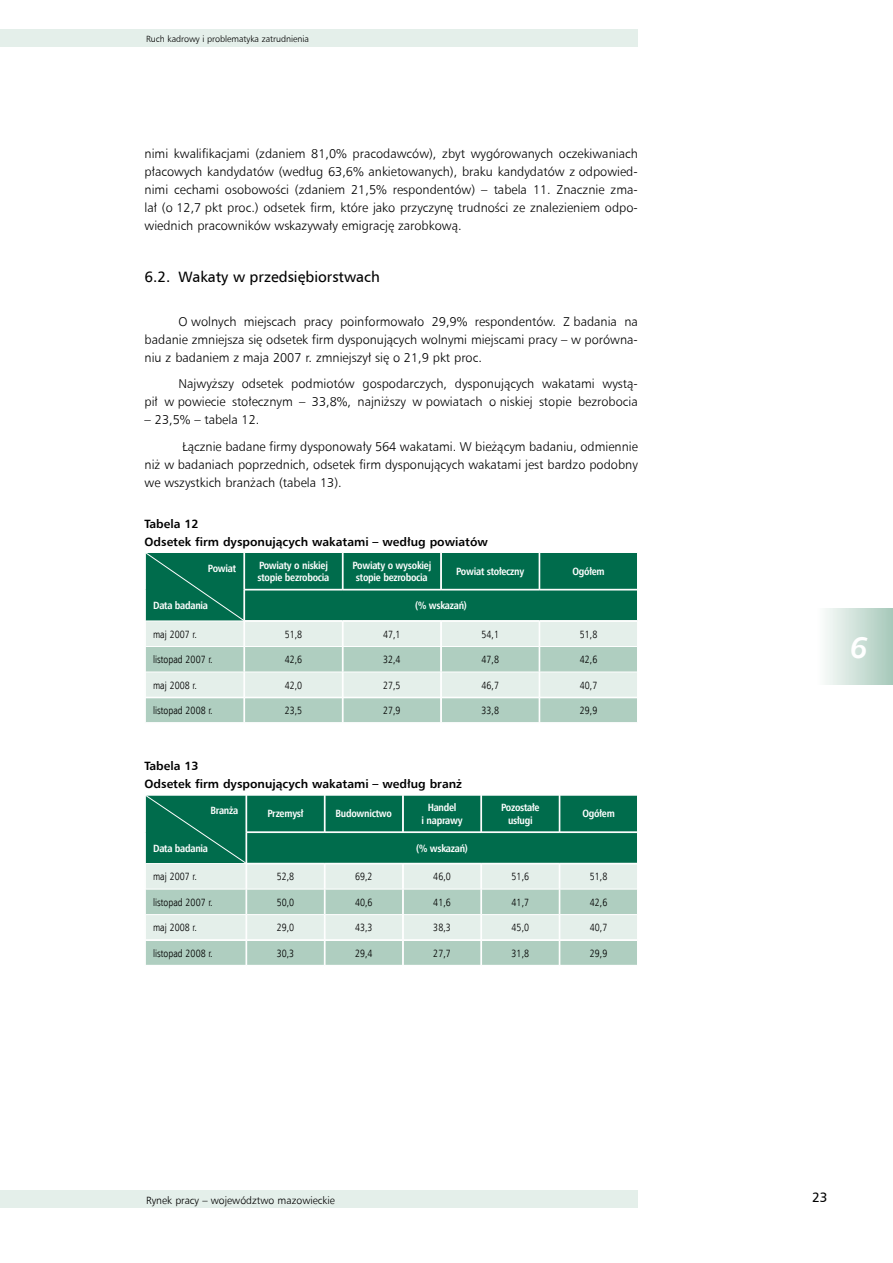
<style>
.page{position:relative;width:893px;height:1263px;background:#fff}
.page>*{position:absolute;margin:0;border:0;box-sizing:border-box;transform-origin:0 0}
.t1{font:italic 700 30px "Humnst 777 EU";color:#fff}
.t2{font:15px "Humnst 777 EU";color:#000}
.t3{font:13.5px "Humnst 777 EU";color:#000}
.t4{font:12.75px/18px "Humnst 777 Lt EU";color:#000;text-align:justify}
.t5{font:700 12px/18px "Humnst 777 EU";color:#000}
.t6{font:10.5px "Humnst 777 Lt Cn EU";color:#000}
.t7{font:700 10.5px/12.6px "Humnst 777 Cn EU";letter-spacing:-.025em;color:#fff;text-align:center}
.t8{font:10.5px "Humnst 777 Lt EU";color:#000}
.t9{font:9px "Humnst 777 Lt EU";letter-spacing:-.005em;color:#000}
</style>
<div class="page">
<div style="left:0;top:30px;width:638px;height:17px;background:#e4efea"></div>
<div style="left:0;top:1191px;width:638px;height:17px;background:#e4efea"></div>
<div style="left:816px;top:608px;width:77px;height:77px;background:linear-gradient(to right,#fff,#a6c8ba)"></div>
<svg style="left:145px;top:552px;width:492px;height:170px;background:#80b4a3"></svg>
<svg style="left:145px;top:795px;width:492px;height:170px;background:#80b5a3"></svg>
<p class="t9" style="left:146px;top:33px;width:164px">Ruch kadrowy i problematyka zatrudnienia</p>
<p class="t4" style="left:145px;top:145px;width:495px">nimi kwalifikacjami (zdaniem 81,0% pracodawców), zbyt wygórowanych oczekiwaniach płacowych kandydatów (według 63,6% ankietowanych), braku kandydatów z odpowied&shy;nimi cechami osobowości (zdaniem 21,5% respondentów) – tabela 11. Znacznie zma&shy;lał (o 12,7 pkt proc.) odsetek firm, które jako przyczynę trudności ze znalezieniem odpo&shy;wiednich pracowników wskazywały emigrację zarobkową.</p>
<p class="t2" style="left:145px;top:268px;width:237px">6.2. Wakaty w przedsiębiorstwach</p>
<p class="t4" style="left:145px;top:312px;width:495px;text-indent:34px">O wolnych miejscach pracy poinformowało 29,9% respondentów. Z badania na badanie zmniejsza się odsetek firm dysponujących wolnymi miejscami pracy – w porówna&shy;niu z badaniem z maja 2007 r. zmniejszył się o 21,9 pkt proc.</p>
<p class="t4" style="left:145px;top:375px;width:495px;text-align:right">Najwyższy odsetek podmiotów gospodarczych, dysponujących wakatami wystą-<br>pił w powiecie stołecznym – 33,8%, najniższy w powiatach o niskiej stopie bezrobocia</p>
<p class="t4" style="left:182px;top:406px;width:457px;line-height:26.5px;text-indent:-38px">– 23,5% – tabela 12.<br>Łącznie badane firmy dysponowały 564 wakatami. W bieżącym badaniu, odmiennie</p>
<p class="t4" style="left:145px;top:455px;width:495px">niż w badaniach poprzednich, odsetek firm dysponujących wakatami jest bardzo podobny we wszystkich branżach (tabela 13).</p>
<p class="t5" style="left:145px;top:514px;width:345px">Tabela 12<br>Odsetek firm dysponujących wakatami – według powiatów</p>
<p class="t7" style="left:208px;top:562px;width:30px">Powiat</p>
<p class="t7" style="left:153px;top:599px;width:57px">Data badania</p>
<p class="t7" style="left:258px;top:558px;width:73px;text-align:left">Powiaty o niskiej stopie bezrobocia</p>
<p class="t7" style="left:352px;top:558px;width:80px">Powiaty o wysokiej stopie bezrobocia</p>
<p class="t7" style="left:456px;top:565px;width:70px">Powiat stołeczny</p>
<p class="t7" style="left:572px;top:565px;width:34px">Ogółem</p>
<p class="t7" style="left:415px;top:599px;width:53px">(% wskazań)</p>
<p class="t6" style="left:153px;top:627px;width:45px">maj 2007 r.</p>
<p class="t6" style="left:285px;top:627px;width:19px">51,8</p>
<p class="t6" style="left:383px;top:627px;width:19px">47,1</p>
<p class="t6" style="left:481px;top:627px;width:19px">54,1</p>
<p class="t6" style="left:580px;top:627px;width:19px">51,8</p>
<p class="t6" style="left:153px;top:653px;width:61px">listopad 2007 r.</p>
<p class="t6" style="left:285px;top:653px;width:19px">42,6</p>
<p class="t6" style="left:383px;top:653px;width:19px">32,4</p>
<p class="t6" style="left:481px;top:653px;width:19px">47,8</p>
<p class="t6" style="left:580px;top:653px;width:19px">42,6</p>
<p class="t6" style="left:153px;top:678px;width:45px">maj 2008 r.</p>
<p class="t6" style="left:285px;top:678px;width:19px">42,0</p>
<p class="t6" style="left:383px;top:678px;width:19px">27,5</p>
<p class="t6" style="left:481px;top:678px;width:19px">46,7</p>
<p class="t6" style="left:580px;top:678px;width:19px">40,7</p>
<p class="t6" style="left:153px;top:704px;width:61px">listopad 2008 r.</p>
<p class="t6" style="left:285px;top:704px;width:19px">23,5</p>
<p class="t6" style="left:383px;top:704px;width:19px">27,9</p>
<p class="t6" style="left:481px;top:704px;width:19px">33,8</p>
<p class="t6" style="left:580px;top:704px;width:19px">29,9</p>
<p class="t5" style="left:145px;top:757px;width:319px">Tabela 13<br>Odsetek firm dysponujących wakatami – według branż</p>
<p class="t7" style="left:211px;top:804px;width:29px">Branża</p>
<p class="t7" style="left:153px;top:842px;width:57px">Data badania</p>
<p class="t7" style="left:267px;top:807px;width:38px">Przemysł</p>
<p class="t7" style="left:336px;top:807px;width:58px">Budownictwo</p>
<p class="t7" style="left:422px;top:801px;width:43px">Handel<br>i naprawy</p>
<p class="t7" style="left:501px;top:801px;width:40px">Pozostałe usługi</p>
<p class="t7" style="left:583px;top:807px;width:34px">Ogółem</p>
<p class="t7" style="left:416px;top:842px;width:53px">(% wskazań)</p>
<p class="t6" style="left:153px;top:870px;width:45px">maj 2007 r.</p>
<p class="t6" style="left:277px;top:870px;width:19px">52,8</p>
<p class="t6" style="left:355px;top:870px;width:19px">69,2</p>
<p class="t6" style="left:433px;top:870px;width:19px">46,0</p>
<p class="t6" style="left:512px;top:870px;width:19px">51,6</p>
<p class="t6" style="left:590px;top:870px;width:19px">51,8</p>
<p class="t6" style="left:153px;top:896px;width:61px">listopad 2007 r.</p>
<p class="t6" style="left:277px;top:896px;width:19px">50,0</p>
<p class="t6" style="left:355px;top:896px;width:19px">40,6</p>
<p class="t6" style="left:433px;top:896px;width:19px">41,6</p>
<p class="t6" style="left:512px;top:896px;width:19px">41,7</p>
<p class="t6" style="left:590px;top:896px;width:19px">42,6</p>
<p class="t6" style="left:153px;top:921px;width:45px">maj 2008 r.</p>
<p class="t6" style="left:277px;top:921px;width:19px">29,0</p>
<p class="t6" style="left:355px;top:921px;width:19px">43,3</p>
<p class="t6" style="left:433px;top:921px;width:19px">38,3</p>
<p class="t6" style="left:512px;top:921px;width:19px">45,0</p>
<p class="t6" style="left:590px;top:921px;width:19px">40,7</p>
<p class="t6" style="left:153px;top:947px;width:61px">listopad 2008 r.</p>
<p class="t6" style="left:277px;top:947px;width:19px">30,3</p>
<p class="t6" style="left:355px;top:947px;width:19px">29,4</p>
<p class="t6" style="left:433px;top:947px;width:19px">27,7</p>
<p class="t6" style="left:512px;top:947px;width:19px">31,8</p>
<p class="t6" style="left:590px;top:947px;width:19px">29,9</p>
<h1 class="t1" style="left:850px;top:628px;width:19px">6</h1>
<p class="t8" style="left:146px;top:1193px;width:190px">Rynek pracy – województwo mazowieckie</p>
<p class="t3" style="left:812px;top:1189px;width:17px">23</p>
</div>
